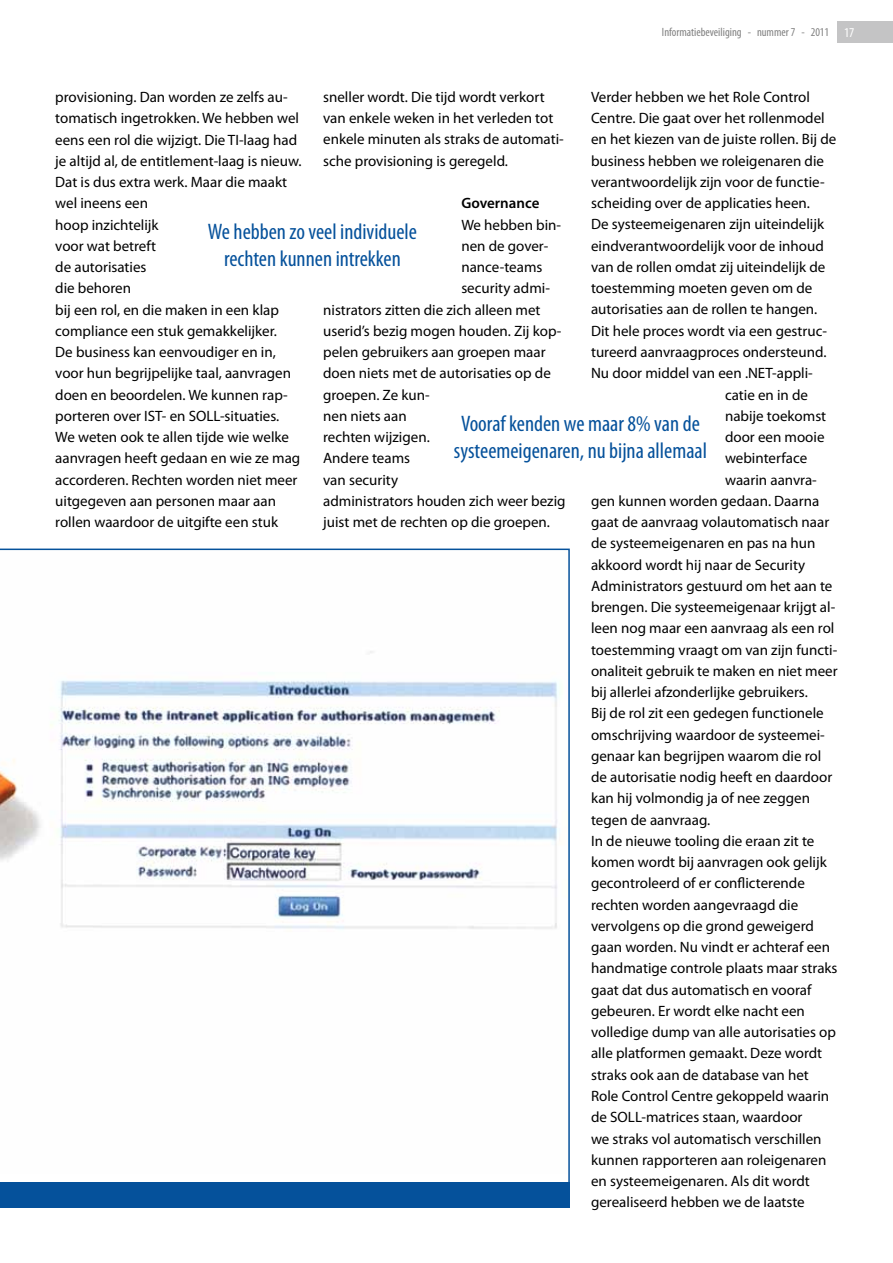
<style>
.page{position:relative;width:893px;height:1263px;background:#fff}
.page>*{position:absolute;margin:0;border:0;box-sizing:border-box;transform-origin:0 0}
.t1{font:condensed 22.5px/27px "Myriad Pro";color:#05519b;text-align:center}
.t2{font:15px/21.3px "Myriad Pro";color:#000}
.t3{font:600 15px "Myriad Pro";color:#000}
.t4{font:condensed 12px "Myriad Pro";color:#818181}
.s1{font-size:13.5px;color:#fff}
</style>
<div class="page">
<svg style="left:0;top:549px;width:570px;height:633px"></svg>
<div style="left:0;top:1182px;width:570px;height:26px;background:#05519b"></div>
<div style="left:838px;top:21px;width:55px;height:22px;background:#c4c4c5"></div>
<p class="t4" style="left:662px;top:25px;width:194px">Informatiebeveiliging - nummer 7 - 2011 <span class="s1">17</span></p>
<p class="t2" style="left:55px;top:86px;width:248px">provisioning. Dan worden ze zelfs au&shy;tomatisch ingetrokken. We hebben wel eens een rol die wijzigt. Die TI-laag had je altijd al, de entitlement-laag is nieuw.<br>Dat is dus extra werk. Maar die maakt wel ineens een<br>hoop inzichtelijk<br>voor wat betreft<br>de autorisaties<br>die behoren<br>bij een rol, en die maken in een klap compliance een stuk gemakkelijker.<br>De business kan eenvoudiger en in, voor hun begrijpelijke taal, aanvragen doen en beoordelen. We kunnen rap&shy;porteren over IST- en SOLL-situaties.<br>We weten ook te allen tijde wie welke aanvragen heeft gedaan en wie ze mag accorderen. Rechten worden niet meer uitgegeven aan personen maar aan rollen waardoor de uitgifte een stuk</p>
<p class="t2" style="left:323px;top:86px;width:242px">sneller wordt. Die tijd wordt verkort van enkele weken in het verleden tot enkele minuten als straks de automati&shy;sche provisioning is geregeld.</p>
<p class="t2" style="left:591px;top:86px;width:220px">Verder hebben we het Role Control</p>
<p class="t2" style="left:591px;top:107px;width:235px">Centre. Die gaat over het rollenmodel</p>
<p class="t2" style="left:591px;top:128px;width:247px">en het kiezen van de juiste rollen. Bij de</p>
<p class="t2" style="left:591px;top:150px;width:234px">business hebben we roleigenaren die</p>
<p class="t2" style="left:591px;top:171px;width:235px">verantwoordelijk zijn voor de functie-</p>
<p class="t2" style="left:591px;top:192px;width:220px">scheiding over de applicaties heen.</p>
<p class="t2" style="left:591px;top:213px;width:235px">De systeemeigenaren zijn uiteindelijk</p>
<p class="t2" style="left:591px;top:235px;width:234px">eindverantwoordelijk voor de inhoud</p>
<p class="t2" style="left:591px;top:256px;width:236px">van de rollen omdat zij uiteindelijk de</p>
<p class="t2" style="left:591px;top:277px;width:223px">toestemming moeten geven om de</p>
<p class="t2" style="left:591px;top:299px;width:228px">autorisaties aan de rollen te hangen.</p>
<p class="t2" style="left:591px;top:320px;width:238px">Dit hele proces wordt via een gestruc-</p>
<p class="t2" style="left:591px;top:341px;width:237px">tureerd aanvraagproces ondersteund.</p>
<p class="t2" style="left:591px;top:362px;width:223px">Nu door middel van een .NET-appli-</p>
<p class="t2" style="left:725px;top:384px;width:85px">catie en in de</p>
<p class="t2" style="left:725px;top:405px;width:103px">nabije toekomst</p>
<p class="t2" style="left:725px;top:426px;width:101px">door een mooie</p>
<p class="t2" style="left:725px;top:447px;width:84px">webinterface</p>
<p class="t2" style="left:725px;top:469px;width:93px">waarin aanvra-</p>
<p class="t2" style="left:591px;top:490px;width:230px">gen kunnen worden gedaan. Daarna</p>
<p class="t2" style="left:591px;top:511px;width:240px">gaat de aanvraag volautomatisch naar</p>
<p class="t2" style="left:591px;top:532px;width:226px">de systeemeigenaren en pas na hun</p>
<p class="t2" style="left:591px;top:554px;width:216px">akkoord wordt hij naar de Security</p>
<p class="t2" style="left:591px;top:575px;width:243px">Administrators gestuurd om het aan te</p>
<p class="t2" style="left:591px;top:596px;width:246px">brengen. Die systeemeigenaar krijgt al-</p>
<p class="t2" style="left:591px;top:617px;width:245px">leen nog maar een aanvraag als een rol</p>
<p class="t2" style="left:591px;top:639px;width:248px">toestemming vraagt om van zijn functi-</p>
<p class="t2" style="left:591px;top:660px;width:248px">onaliteit gebruik te maken en niet meer</p>
<p class="t2" style="left:591px;top:681px;width:218px">bij allerlei afzonderlijke gebruikers.</p>
<p class="t2" style="left:591px;top:702px;width:234px">Bij de rol zit een gedegen functionele</p>
<p class="t2" style="left:591px;top:724px;width:235px">omschrijving waardoor de systeemei-</p>
<p class="t2" style="left:591px;top:745px;width:232px">genaar kan begrijpen waarom die rol</p>
<p class="t2" style="left:591px;top:766px;width:243px">de autorisatie nodig heeft en daardoor</p>
<p class="t2" style="left:591px;top:787px;width:220px">kan hij volmondig ja of nee zeggen</p>
<p class="t2" style="left:591px;top:809px;width:121px">tegen de aanvraag.</p>
<p class="t2" style="left:591px;top:830px;width:225px">In de nieuwe tooling die eraan zit te</p>
<p class="t2" style="left:591px;top:851px;width:237px">komen wordt bij aanvragen ook gelijk</p>
<p class="t2" style="left:591px;top:872px;width:215px">gecontroleerd of er conflicterende</p>
<p class="t2" style="left:591px;top:894px;width:209px">rechten worden aangevraagd die</p>
<p class="t2" style="left:591px;top:915px;width:224px">vervolgens op die grond geweigerd</p>
<p class="t2" style="left:591px;top:936px;width:240px">gaan worden. Nu vindt er achteraf een</p>
<p class="t2" style="left:591px;top:957px;width:248px">handmatige controle plaats maar straks</p>
<p class="t2" style="left:591px;top:979px;width:222px">gaat dat dus automatisch en vooraf</p>
<p class="t2" style="left:591px;top:1000px;width:215px">gebeuren. Er wordt elke nacht een</p>
<p class="t2" style="left:591px;top:1021px;width:246px">volledige dump van alle autorisaties op</p>
<p class="t2" style="left:591px;top:1042px;width:233px">alle platformen gemaakt. Deze wordt</p>
<p class="t2" style="left:591px;top:1064px;width:219px">straks ook aan de database van het</p>
<p class="t2" style="left:591px;top:1085px;width:240px">Role Control Centre gekoppeld waarin</p>
<p class="t2" style="left:591px;top:1106px;width:213px">de SOLL-matrices staan, waardoor</p>
<p class="t2" style="left:591px;top:1127px;width:232px">we straks vol automatisch verschillen</p>
<p class="t2" style="left:591px;top:1149px;width:237px">kunnen rapporteren aan roleigenaren</p>
<p class="t2" style="left:591px;top:1170px;width:220px">en systeemeigenaren. Als dit wordt</p>
<p class="t2" style="left:591px;top:1191px;width:215px">gerealiseerd hebben we de laatste</p>
<p class="t3" style="left:461px;top:194px;width:80px">Governance</p>
<p class="t2" style="left:461px;top:214px;width:101px">We hebben bin-</p>
<p class="t2" style="left:461px;top:235px;width:89px">nen de gover-</p>
<p class="t2" style="left:461px;top:256px;width:83px">nance-teams</p>
<p class="t2" style="left:461px;top:277px;width:90px">security admi-</p>
<p class="t2" style="left:323px;top:299px;width:219px">nistrators zitten die zich alleen met</p>
<p class="t2" style="left:323px;top:320px;width:240px">userid’s bezig mogen houden. Zij kop-</p>
<p class="t2" style="left:323px;top:341px;width:224px">pelen gebruikers aan groepen maar</p>
<p class="t2" style="left:323px;top:362px;width:229px">doen niets met de autorisaties op de</p>
<p class="t2" style="left:323px;top:384px;width:108px">groepen. Ze kun-</p>
<p class="t2" style="left:323px;top:405px;width:85px">nen niets aan</p>
<p class="t2" style="left:323px;top:426px;width:108px">rechten wijzigen.</p>
<p class="t2" style="left:323px;top:447px;width:88px">Andere teams</p>
<p class="t2" style="left:323px;top:469px;width:76px">van security</p>
<p class="t2" style="left:323px;top:490px;width:244px">administrators houden zich weer bezig</p>
<p class="t2" style="left:323px;top:511px;width:228px">juist met de rechten op die groepen.</p>
<h1 class="t1" style="left:208px;top:218px;width:211px">We hebben zo veel individuele rechten kunnen intrekken</h1>
<h1 class="t1" style="left:454px;top:410px;width:255px">Vooraf kenden we maar 8% van de systeemeigenaren, nu bijna allemaal</h1>
</div>
